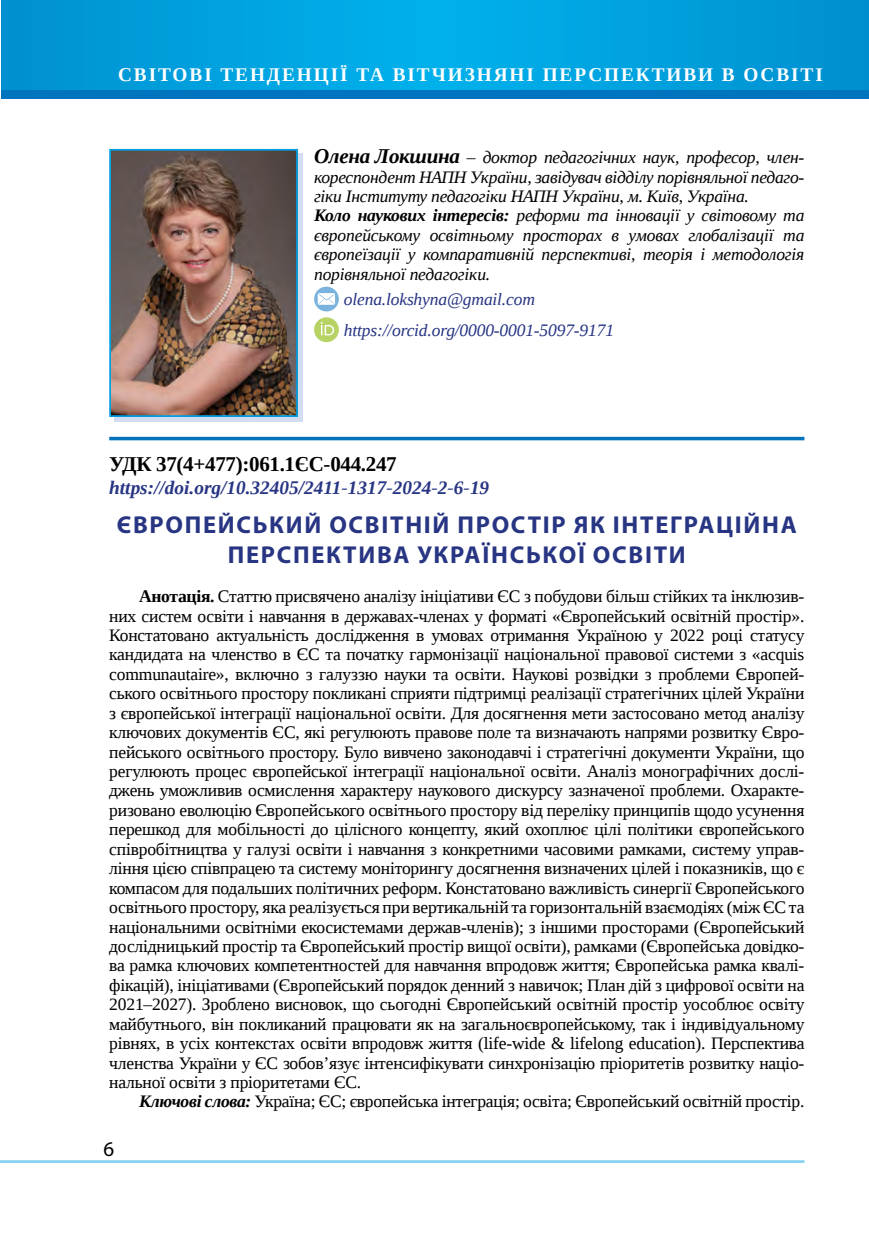
<style>
.page{position:relative;width:869px;height:1241px;background:#fff}
.page>*{position:absolute;margin:0;border:0;box-sizing:border-box;transform-origin:0 0}
.t1{font:700 24.5px/29.4px "Myriad Pro";letter-spacing:.07em;color:#283583;text-align:center}
.t2{font:700 21px "Liberation Serif";letter-spacing:-.015em;color:#000}
.t3{font:21px "Myriad Pro";color:#000}
.t4{font:700 19.25px "Liberation Serif";letter-spacing:.1em;color:#fff}
.t5{font:italic 700 19.25px "Liberation Serif";color:#283583}
.t6{font:17.5px/19.4px "Liberation Serif";letter-spacing:-.015em;color:#000;text-align:justify}
.t7{font:italic 17.5px/19.4px "Liberation Serif";letter-spacing:-.015em;color:#000}
.t8{font:italic 17.5px/30.6px "Liberation Serif";letter-spacing:-.01em;color:#283583}
.s1{font-weight:700;font-size:21px}
.s2{font-weight:700}
.s3{font-weight:700;font-style:italic}
</style>
<div class="page">
<hr style="left:0;top:1159px;width:804px;height:3px;background:#83d0f5">
<svg style="left:1px;top:0;width:867px;height:90px;background:#00a0dd"></svg>
<div style="left:1px;top:90px;width:867px;height:8px;background:#0074be"></div>
<div style="left:114px;top:154px;width:189px;height:268px;background:#d3ddf2"></div>
<img style="left:112px;top:152px;width:183px;height:262px">
<div style="left:109px;top:149px;width:189px;height:268px;border:2px solid #009fe3"></div>
<svg style="left:314px;top:286px;width:25px;height:25px"></svg>
<svg style="left:314px;top:317px;width:25px;height:25px"></svg>
<svg style="left:320px;top:322px;width:14px;height:13px"></svg>
<hr style="left:109px;top:437px;width:695px;height:3px;background:#0072bb">
<p class="t4" style="left:118px;top:61px;width:706px">СВІТОВІ ТЕНДЕНЦІЇ ТА ВІТЧИЗНЯНІ ПЕРСПЕКТИВИ В ОСВІТІ</p>
<p class="t7" style="left:314px;top:147px;width:491px"><span class="s1">Олена Локшина</span> – доктор педагогічних наук, професор, член&shy;кореспондент НАПН України, завідувач відділу порівняльної педаго&shy;гіки Інституту педагогіки НАПН України, м. Київ, Україна.<br><span class="s2">Коло наукових інтересів:</span> реформи та інновації у світовому та європейському освітньому просторах в умовах глобалізації та європеїзації у компаративній перспективі, теорія і методологія порівняльної педагогіки.</p>
<p class="t8" style="left:344px;top:284px;width:271px">olena.lokshyna@gmail.com https://orcid.org/0000-0001-5097-9171</p>
<p class="t2" style="left:109px;top:449px;width:289px">УДК 37(4+477):061.1ЄС‑044.247</p>
<p class="t5" style="left:109px;top:475px;width:381px">https://doi.org/10.32405/2411-1317-2024-2-6-19</p>
<h1 class="t1" style="left:117px;top:509px;width:681px">ЄВРОПЕЙСЬКИЙ ОСВІТНІЙ ПРОСТІР ЯК ІНТЕГРАЦІЙНА<br>ПЕРСПЕКТИВА УКРАЇНСЬКОЇ ОСВІТИ</h1>
<p class="t6" style="left:109px;top:586px;width:696px;text-indent:30px"><span class="s2">Анотація.</span> Статтю присвячено аналізу ініціативи ЄС з побудови більш стійких та інклюзив‑ них систем освіти і навчання в державах--членах у форматі «Європейський освітній простір».<br>Констатовано актуальність дослідження в умовах отримання Україною у 2022 році статусу кандидата на членство в ЄС та початку гармонізації національної правової системи з «acquis communautaire», включно з галуззю науки та освіти. Наукові розвідки з проблеми Європей‑ ського освітнього простору покликані сприяти підтримці реалізації стратегічних цілей України з європейської інтеграції національної освіти. Для досягнення мети застосовано метод аналізу ключових документів ЄС, які регулюють правове поле та визначають напрями розвитку Євро‑ пейського освітнього простору. Було вивчено законодавчі і стратегічні документи України, що регулюють процес європейської інтеграції національної освіти. Аналіз монографічних дослі‑ джень уможливив осмислення характеру наукового дискурсу зазначеної проблеми. Охаракте‑ ризовано еволюцію Європейського освітнього простору від переліку принципів щодо усунення перешкод для мобільності до цілісного концепту, який охоплює цілі політики європейського співробітництва у галузі освіти і навчання з конкретними часовими рамками, систему управ‑ ління цією співпрацею та систему моніторингу досягнення визначених цілей і показників, що є компасом для подальших політичних реформ. Констатовано важливість синергії Європейського освітнього простору, яка реалізується при вертикальній та горизонтальній взаємодіях (між ЄС та національними освітніми екосистемами держав--членів); з іншими просторами (Європейський дослідницький простір та Європейський простір вищої освіти), рамками (Європейська довідко‑ ва рамка ключових компетентностей для навчання впродовж життя; Європейська рамка квалі‑ фікацій), ініціативами (Європейський порядок денний з навичок; План дій з цифрової освіти на 2021–2027). Зроблено висновок, що сьогодні Європейський освітній простір уособлює освіту майбутнього, він покликаний працювати як на загальноєвропейському, так і індивідуальному рівнях, в усіх контекстах освіти впродовж життя (life-wide &amp; lifelong education). Перспектива членства України у ЄС зобов’язує інтенсифікувати синхронізацію пріоритетів розвитку націо‑ нальної освіти з пріоритетами ЄС.</p>
<p class="t6" style="left:139px;top:1091px;width:666px"><span class="s3">Ключові слова:</span> Україна; ЄС; європейська інтеграція; освіта; Європейський освітній простір.</p>
<p class="t3" style="left:103px;top:1135px;width:12px">6</p>
</div>
